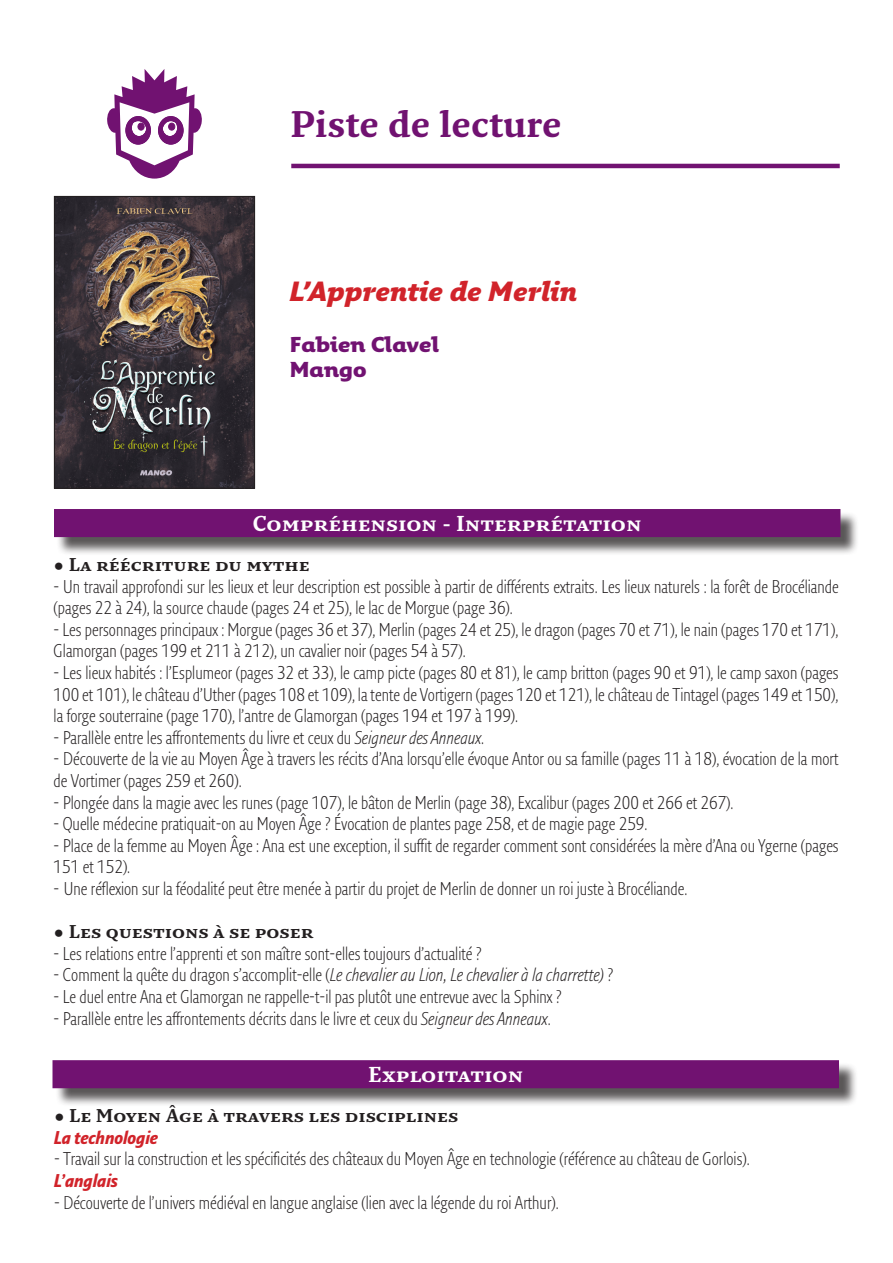
<style>
.page{position:relative;width:893px;height:1263px;background:#fff}
.page>*{position:absolute;margin:0;border:0;box-sizing:border-box;transform-origin:0 0}
.t1{font:700 36px "Fresco Std";color:#711271}
.t2{font:italic 900 27px "Fresco Inf Sans";color:#d1232a}
.t3{font:700 21px "Fresco Std";color:#fff}
.t4{font:900 21px "Fresco Inf Sans";color:#711271}
.t5{font:300 18px/21.6px "Fresco Sans Con";color:#231f20}
.t6{font:italic 300 18px "Fresco Sans Con";color:#231f20}
.t7{font:700 18px "Fresco Std";color:#231f20}
.t8{font:italic 700 18px "Fresco Sans Con";color:#d1232a}
.s1{font-style:italic}
.s2{font-style:normal}
</style>
<div class="page">
<hr style="left:291px;top:164px;width:549px;height:4px;background:#711271">
<svg style="left:107px;top:69px;width:95px;height:110px"></svg>
<div style="left:56px;top:511px;width:803px;height:44px;background:#231f20;opacity:.75"></div>
<div style="left:55px;top:510px;width:785px;height:26px;background:#711271"></div>
<div style="left:54px;top:509px;width:786px;height:28px;border:2px solid #711271"></div>
<div style="left:55px;top:1062px;width:803px;height:45px;background:#231f20;opacity:.75"></div>
<div style="left:53px;top:1061px;width:785px;height:26px;background:#711271"></div>
<div style="left:52px;top:1060px;width:787px;height:28px;border:2px solid #711271"></div>
<img style="left:56px;top:198px;width:197px;height:289px">
<div style="left:54px;top:196px;width:201px;height:293px;border:1px solid #231f20"></div>
<p class="t1" style="left:290px;top:102px;width:273px">Piste de lecture</p>
<p class="t2" style="left:290px;top:274px;width:289px">L’Apprentie de Merlin</p>
<p class="t4" style="left:290px;top:331px;width:151px">Fabien Clavel</p>
<p class="t4" style="left:290px;top:356px;width:78px">Mango</p>
<p class="t3" style="left:253px;top:510px;width:390px">Compréhension - Interprétation</p>
<p class="t7" style="left:54px;top:553px;width:258px">• La réécriture du mythe</p>
<p class="t5" style="left:54px;top:575px;width:787px">- Un travail approfondi sur les lieux et leur description est possible à partir de différents extraits. Les lieux naturels : la forêt de Brocéliande (pages 22 à 24), la source chaude (pages 24 et 25), le lac de Morgue (page 36).</p>
<p class="t5" style="left:54px;top:618px;width:786px">- Les personnages principaux : Morgue (pages 36 et 37), Merlin (pages 24 et 25), le dragon (pages 70 et 71), le nain (pages 170 et 171),<br>Glamorgan (pages 199 et 211 à 212), un cavalier noir (pages 54 à 57).</p>
<p class="t5" style="left:54px;top:661px;width:786px;text-align:justify">- Les lieux habités : l’Esplumeor (pages 32 et 33), le camp picte (pages 80 et 81), le camp britton (pages 90 et 91), le camp saxon (pages 100 et 101), le château d’Uther (pages 108 et 109), la tente de Vortigern (pages 120 et 121), le château de Tintagel (pages 149 et 150), la forge souterraine (page 170), l’antre de Glamorgan (pages 194 et 197 à 199).</p>
<p class="t5" style="left:54px;top:726px;width:432px">- Parallèle entre les affrontements du livre et ceux du <span class="s1">Seigneur des Anneaux</span>.</p>
<p class="t5" style="left:54px;top:748px;width:786px">- Découverte de la vie au Moyen Âge à travers les récits d’Ana lorsqu’elle évoque Antor ou sa famille (pages 11 à 18), évocation de la mort de Vortimer (pages 259 et 260).</p>
<p class="t5" style="left:54px;top:791px;width:681px">- Plongée dans la magie avec les runes (page 107), le bâton de Merlin (page 38), Excalibur (pages 200 et 266 et 267).</p>
<p class="t5" style="left:54px;top:813px;width:595px">- Quelle médecine pratiquait-on au Moyen Âge ? Évocation de plantes page 258, et de magie page 259.</p>
<p class="t5" style="left:54px;top:834px;width:787px">- Place de la femme au Moyen Âge : Ana est une exception, il suffit de regarder comment sont considérées la mère d’Ana ou Ygerne (pages<br>151 et 152).</p>
<p class="t5" style="left:54px;top:877px;width:635px">- Une réflexion sur la féodalité peut être menée à partir du projet de Merlin de donner un roi juste à Brocéliande.</p>
<p class="t7" style="left:54px;top:920px;width:261px">• Les questions à se poser</p>
<p class="t5" style="left:54px;top:942px;width:430px">- Les relations entre l’apprenti et son maître sont-elles toujours d’actualité ?</p>
<p class="t6" style="left:54px;top:964px;width:561px"><span class="s2">- Comment la quête du dragon s’accomplit-elle (</span>Le chevalier au Lion, Le chevalier à la charrette) <span class="s2">?</span></p>
<p class="t5" style="left:54px;top:985px;width:510px">- Le duel entre Ana et Glamorgan ne rappelle-t-il pas plutôt une entrevue avec la Sphinx ?</p>
<p class="t5" style="left:54px;top:1007px;width:498px">- Parallèle entre les affrontements décrits dans le livre et ceux du <span class="s1">Seigneur des Anneaux</span>.</p>
<p class="t3" style="left:368px;top:1061px;width:157px">Exploitation</p>
<p class="t7" style="left:54px;top:1104px;width:406px">• Le Moyen Âge À travers les disciplines</p>
<p class="t8" style="left:54px;top:1126px;width:105px">La technologie</p>
<p class="t5" style="left:54px;top:1148px;width:697px">- Travail sur la construction et les spécificités des châteaux du Moyen Âge en technologie (référence au château de Gorlois).</p>
<p class="t8" style="left:54px;top:1169px;width:65px">L’anglais</p>
<p class="t5" style="left:54px;top:1191px;width:506px">- Découverte de l’univers médiéval en langue anglaise (lien avec la légende du roi Arthur).</p>
</div>
